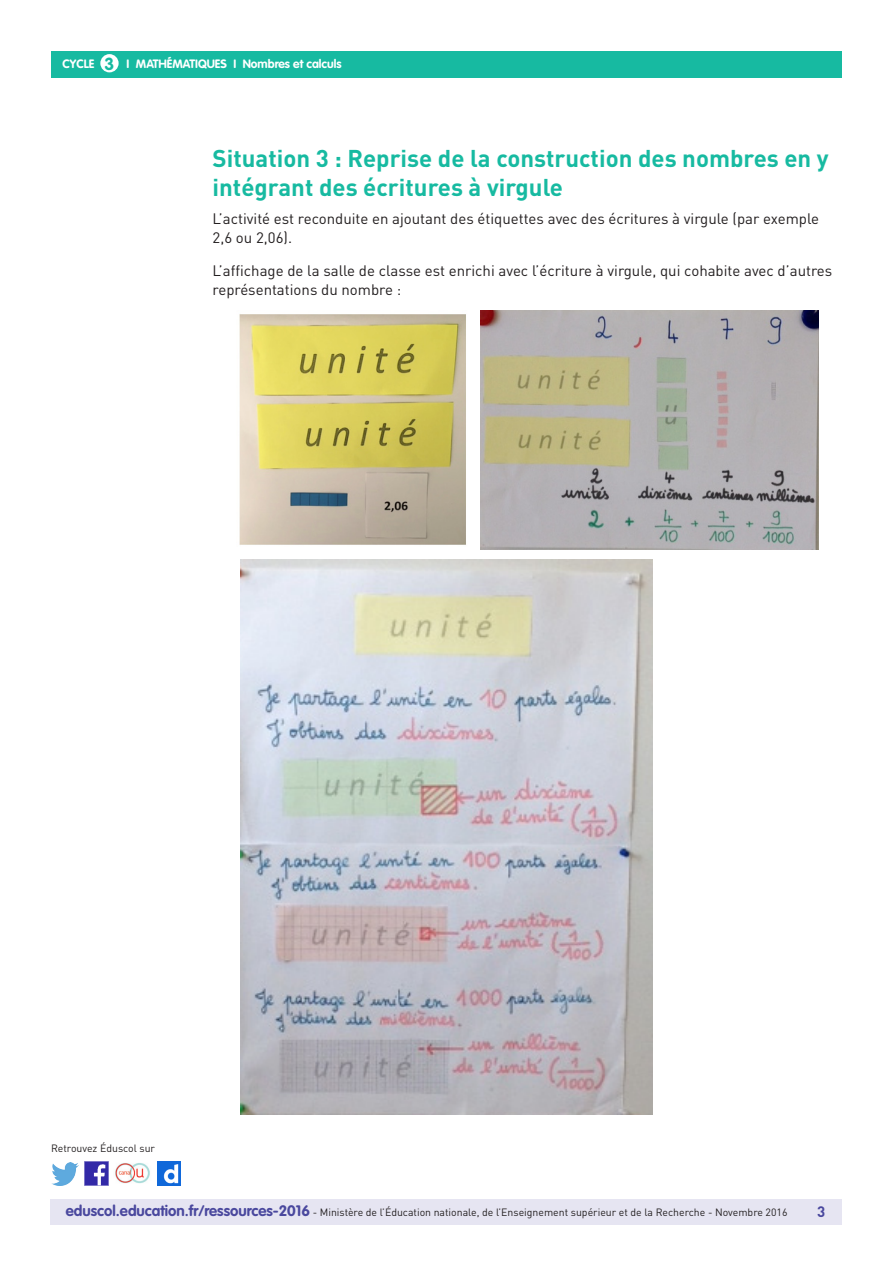
<style>
.page{position:relative;width:893px;height:1263px;background:#fff}
.page>*{position:absolute;margin:0;border:0;box-sizing:border-box;transform-origin:0 0}
._03_Titre_de_niveau{font:700 24px/28.8px "DIN Pro";color:#17baa1}
.t1{font:700 17.25px "VAG Rounded Std";color:#17baa1}
._06_Texte_courant{font:15px/19.5px "DIN Pro";color:#231f20}
.t2{font:700 15px "DIN Pro";color:#4a489e}
.t3{font:700 12px "VAG Rounded Std";color:#fff}
.t4{font:10.5px "DIN Pro";color:#231f20}
.s1{font-family:"VAG Rounded Std";font-weight:700;font-size:15px;color:#4a489e}
</style>
<div class="page">
<div style="left:50px;top:1199px;width:791px;height:26px;background:#e6e5f2"></div>
<div style="left:51px;top:51px;width:791px;height:27px;background:#17baa1"></div>
<div style="left:100px;top:54px;width:19px;height:18px;background:#fff;border-radius:50%"></div>
<img style="left:85px;top:1162px;width:23px;height:23px">
<img style="left:51px;top:1163px;width:28px;height:22px">
<img style="left:158px;top:1162px;width:22px;height:23px">
<img style="left:115px;top:1163px;width:35px;height:21px">
<img style="left:239px;top:314px;width:227px;height:231px">
<img style="left:241px;top:559px;width:411px;height:555px">
<img style="left:481px;top:310px;width:337px;height:239px">
<p class="t3" style="left:63px;top:57px;width:33px">CYCLE</p>
<p class="t3" style="left:127px;top:57px;width:217px">I MATHÉMATIQUES I Nombres et calculs</p>
<p class="t1" style="left:105px;top:53px;width:11px">3</p>
<p class="_03_Titre_de_niveau" style="left:213px;top:143px;width:618px">Situation 3 : Reprise de la construction des nombres en y intégrant des écritures à virgule</p>
<p class="_06_Texte_courant" style="left:213px;top:208px;width:608px">L’activité est reconduite en ajoutant des étiquettes avec des écritures à virgule (par exemple<br>2,6 ou 2,06).</p>
<p class="_06_Texte_courant" style="left:213px;top:260px;width:621px">L’affichage de la salle de classe est enrichi avec l’écriture à virgule, qui cohabite avec d’autres représentations du nombre :</p>
<p class="t4" style="left:51px;top:1141px;width:106px">Retrouvez Éduscol sur</p>
<p class="t4" style="left:66px;top:1205px;width:723px"><span class="s1">eduscol.education.fr/ressources-2016</span> - Ministère de l’Éducation nationale, de l’Enseignement supérieur et de la Recherche - Novembre 2016</p>
<p class="t2" style="left:817px;top:1201px;width:10px">3</p>
</div>
